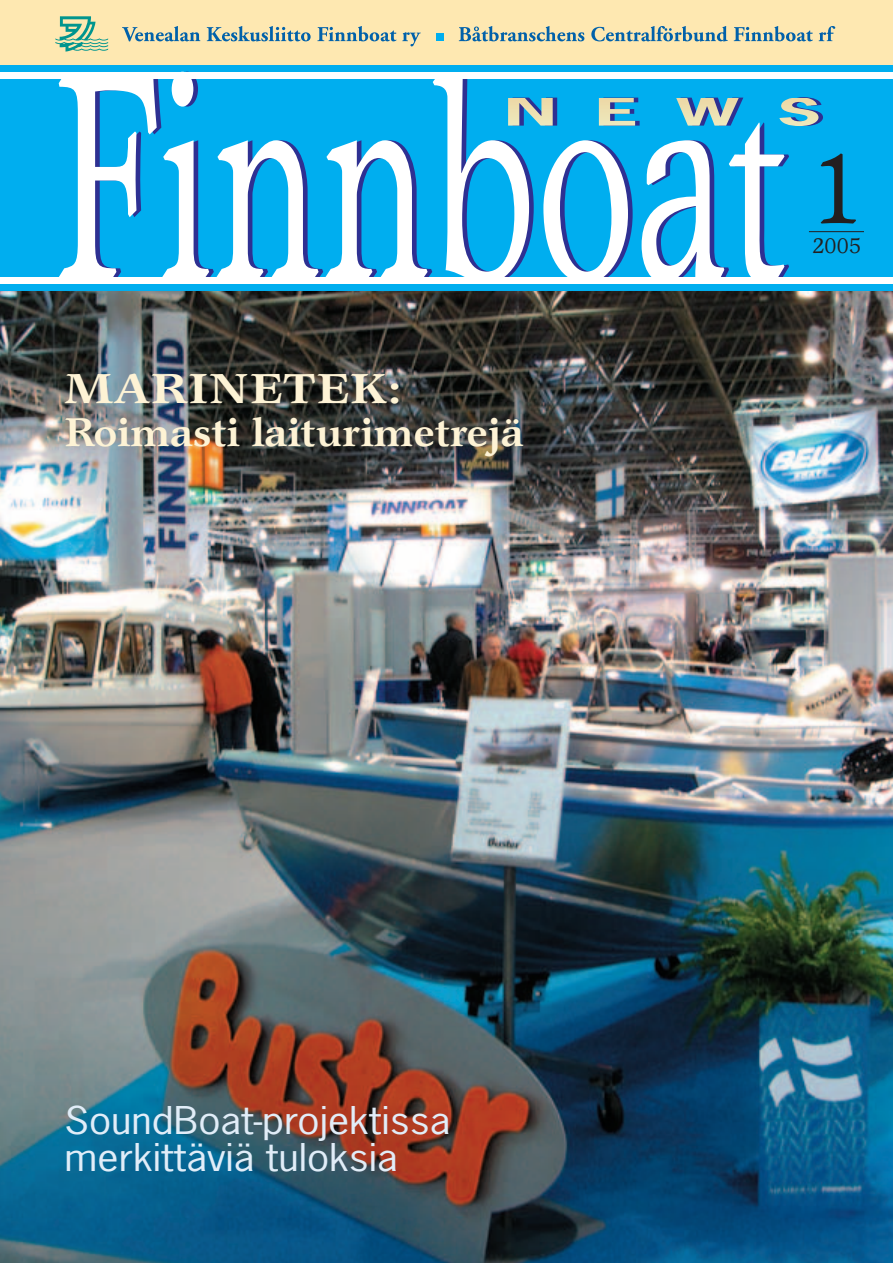
<style>
.page{position:relative;width:893px;height:1263px;background:#fff}
.page>*{position:absolute;margin:0;border:0;box-sizing:border-box;transform-origin:0 0}
.t1{font:105px "Garth Graphic";color:#231f20}
.t2{font:700 42.3px "Garth Graphic";color:#fef3d5;scale:1.15 1}
.t3{font:700 40.5px "Garth Graphic";letter-spacing:-.01em;color:#fef3d5}
.t4{font:36px/37.8px "News Gothic";color:#e1edf8;scale:1.15 1}
.t5{font:22.5px "Garth Graphic";color:#231f20}
</style>
<div class="page">
<img style="left:0;top:0;width:892px;height:1263px">
<p class="t2" style="left:64px;top:373px;width:296px">MARINETEK:</p>
<p class="t3" style="left:64px;top:417px;width:461px">Roimasti laiturimetrejä</p>
<p class="t4" style="left:65px;top:1104px;width:337px">SoundBoat-projektissa merkittäviä tuloksia</p>
<h1 class="t1" style="left:808px;top:148px;width:58px">1</h1>
<p class="t5" style="left:812px;top:237px;width:50px">2005</p>
</div>
